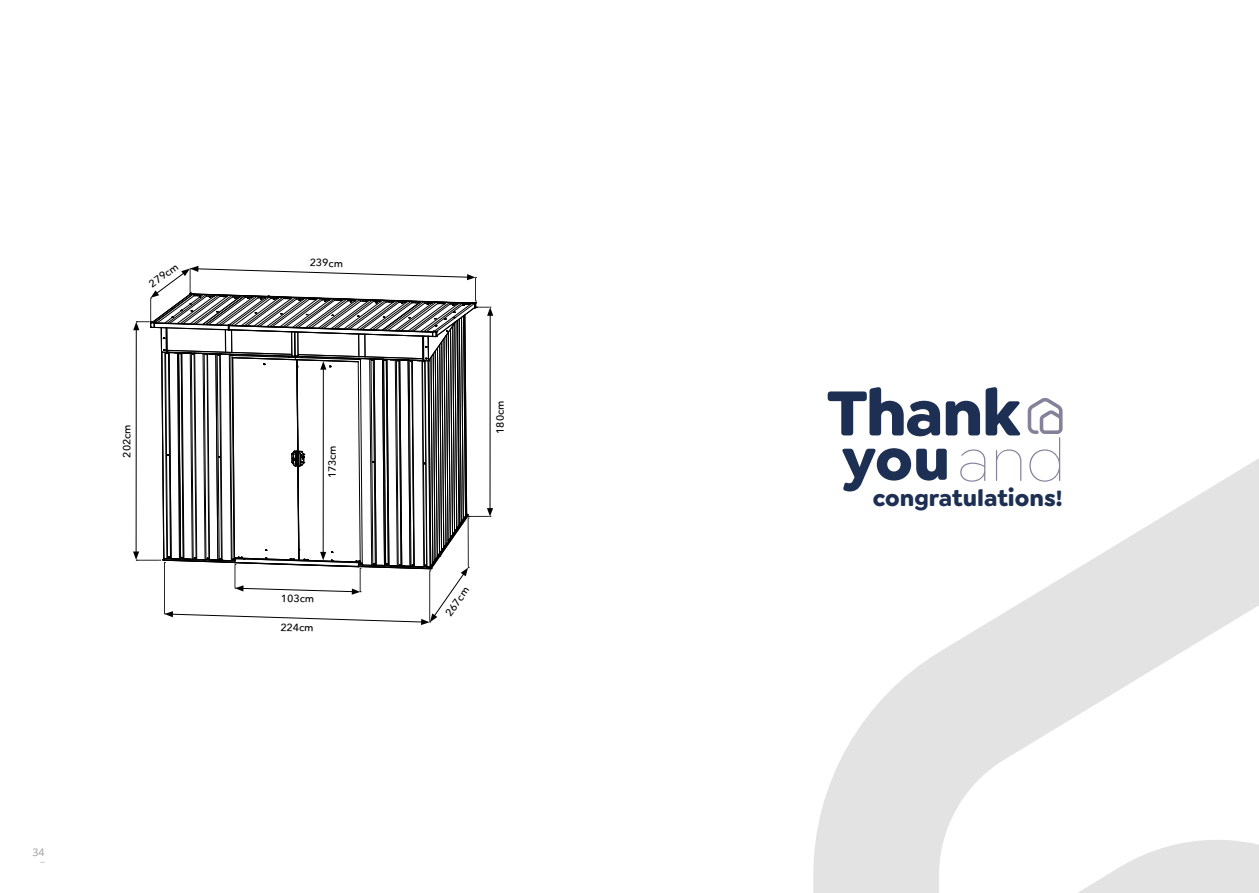
<style>
.page{position:relative;width:1259px;height:893px;background:#fff}
.page>*{position:absolute;margin:0;border:0;box-sizing:border-box;transform-origin:0 0}
.t1{font:700 67.65px "Goldplay";letter-spacing:-.03em;color:#1d3054}
.t2{font:700 61.65px "Goldplay";color:#1d3054}
.t3{font:700 23.7px "Goldplay";color:#1d3054}
.t4{font:500 10.5px "Avenir Next";color:#000}
.t5{font:10.5px "Open Sans";color:#9d9d9c}
.s1{font-weight:100;color:#83829b}
</style>
<div class="page">
<svg style="left:813px;top:409px;width:446px;height:484px"></svg>
<svg style="left:1027px;top:398px;width:35px;height:36px"></svg>
<svg style="left:133px;top:266px;width:360px;height:359px"></svg>
<p class="t4" style="left:145px;top:277px;width:35px;rotate:-36deg">279cm</p>
<p class="t4" style="left:118px;top:457px;width:35px;rotate:-90deg">202cm</p>
<p class="t5" style="left:33px;top:845px;width:14px">34</p>
<p class="t4" style="left:310px;top:254px;width:35px;rotate:1deg">239cm</p>
<p class="t4" style="left:323px;top:478px;width:35px;rotate:-90deg">173cm</p>
<p class="t4" style="left:491px;top:434px;width:35px;rotate:-90deg">180cm</p>
<p class="t4" style="left:281px;top:589px;width:35px;rotate:1deg">103cm</p>
<p class="t4" style="left:440px;top:610px;width:35px;rotate:-55deg">267cm</p>
<p class="t4" style="left:280px;top:618px;width:35px;rotate:1deg">224cm</p>
<h1 class="t1" style="left:827px;top:369px;width:195px">Thank</h1>
<h2 class="t2" style="left:841px;top:419px;width:226px">you<span class="s1">and</span></h2>
<h3 class="t3" style="left:872px;top:482px;width:191px">congratulations!</h3>
</div>
